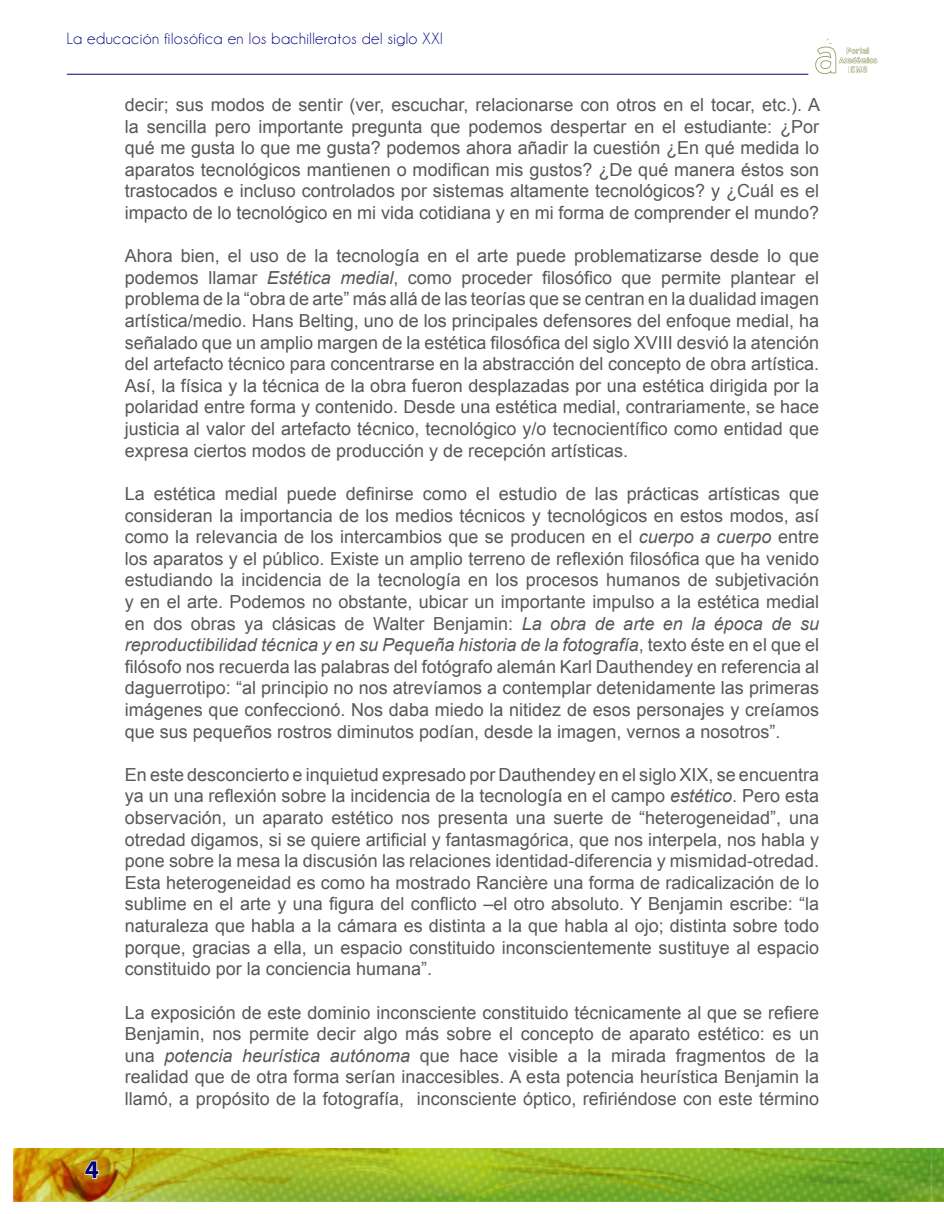
<style>
.page{position:relative;width:944px;height:1214px;background:#fff}
.page>*{position:absolute;margin:0;border:0;box-sizing:border-box;transform-origin:0 0}
.t1{font:700 25.5px "Myriad Pro";color:#000080}
.Texto_General{font:18px/21.6px "Arial";color:#57585a;text-align:justify}
.t2{font:16.5px "Champagne&Limousines";letter-spacing:.03em;color:#000080}
.s1{font-style:italic}
</style>
<div class="page">
<img style="left:13px;top:1148px;width:931px;height:53px">
<svg style="left:84px;top:1159px;width:16px;height:20px"></svg>
<svg style="left:815px;top:38px;width:62px;height:36px"></svg>
<hr style="left:67px;top:74px;width:741px;height:1px;background:#000080">
<p class="t2" style="left:67px;top:29px;width:377px">La educación filosófica en los bachilleratos del siglo XXI</p>
<h1 class="t1" style="left:85px;top:1152px;width:16px">4</h1>
<p class="Texto_General" style="left:125px;top:94px;width:696px">decir; sus modos de sentir (ver, escuchar, relacionarse con otros en el tocar, etc.). A la sencilla pero importante pregunta que podemos despertar en el estudiante: ¿Por qué me gusta lo que me gusta? podemos ahora añadir la cuestión ¿En qué medida lo aparatos tecnológicos mantienen o modifican mis gustos? ¿De qué manera éstos son trastocados e incluso controlados por sistemas altamente tecnológicos? y ¿Cuál es el impacto de lo tecnológico en mi vida cotidiana y en mi forma de comprender el mundo?</p>
<p class="Texto_General" style="left:125px;top:245px;width:695px">Ahora bien, el uso de la tecnología en el arte puede problematizarse desde lo que podemos llamar <span class="s1">Estética medial</span>, como proceder filosófico que permite plantear el problema de la “obra de arte” más allá de las teorías que se centran en la dualidad imagen artística/medio. Hans Belting, uno de los principales defensores del enfoque medial, ha señalado que un amplio margen de la estética filosófica del siglo XVIII desvió la atención del artefacto técnico para concentrarse en la abstracción del concepto de obra artística.<br>Así, la física y la técnica de la obra fueron desplazadas por una estética dirigida por la polaridad entre forma y contenido. Desde una estética medial, contrariamente, se hace justicia al valor del artefacto técnico, tecnológico y/o tecnocientífico como entidad que expresa ciertos modos de producción y de recepción artísticas.</p>
<p class="Texto_General" style="left:125px;top:483px;width:695px">La estética medial puede definirse como el estudio de las prácticas artísticas que consideran la importancia de los medios técnicos y tecnológicos en estos modos, así como la relevancia de los intercambios que se producen en el <span class="s1">cuerpo a cuerpo</span> entre los aparatos y el público. Existe un amplio terreno de reflexión filosófica que ha venido estudiando la incidencia de la tecnología en los procesos humanos de subjetivación y en el arte. Podemos no obstante, ubicar un importante impulso a la estética medial en dos obras ya clásicas de Walter Benjamin: <span class="s1">La obra de arte en la época de su reproductibilidad técnica y en su Pequeña historia de la fotografía</span>, texto éste en el que el filósofo nos recuerda las palabras del fotógrafo alemán Karl Dauthendey en referencia al daguerrotipo: “al principio no nos atrevíamos a contemplar detenidamente las primeras imágenes que confeccionó. Nos daba miedo la nitidez de esos personajes y creíamos que sus pequeños rostros diminutos podían, desde la imagen, vernos a nosotros”.</p>
<p class="Texto_General" style="left:125px;top:764px;width:695px">En este desconcierto e inquietud expresado por Dauthendey en el siglo XIX, se encuentra ya un una reflexión sobre la incidencia de la tecnología en el campo <span class="s1">estético</span>. Pero esta observación, un aparato estético nos presenta una suerte de “heterogeneidad”, una otredad digamos, si se quiere artificial y fantasmagórica, que nos interpela, nos habla y pone sobre la mesa la discusión las relaciones identidad-diferencia y mismidad-otredad.<br>Esta heterogeneidad es como ha mostrado Rancière una forma de radicalización de lo sublime en el arte y una figura del conflicto –el otro absoluto. Y Benjamin escribe: “la naturaleza que habla a la cámara es distinta a la que habla al ojo; distinta sobre todo porque, gracias a ella, un espacio constituido inconscientemente sustituye al espacio constituido por la conciencia humana”.</p>
<p class="Texto_General" style="left:125px;top:1001px;width:695px">La exposición de este dominio inconsciente constituido técnicamente al que se refiere Benjamin, nos permite decir algo más sobre el concepto de aparato estético: es un una <span class="s1">potencia heurística autónoma</span> que hace visible a la mirada fragmentos de la realidad que de otra forma serían inaccesibles. A esta potencia heurística Benjamin la llamó, a propósito de la fotografía, inconsciente óptico, refiriéndose con este término</p>
</div>
